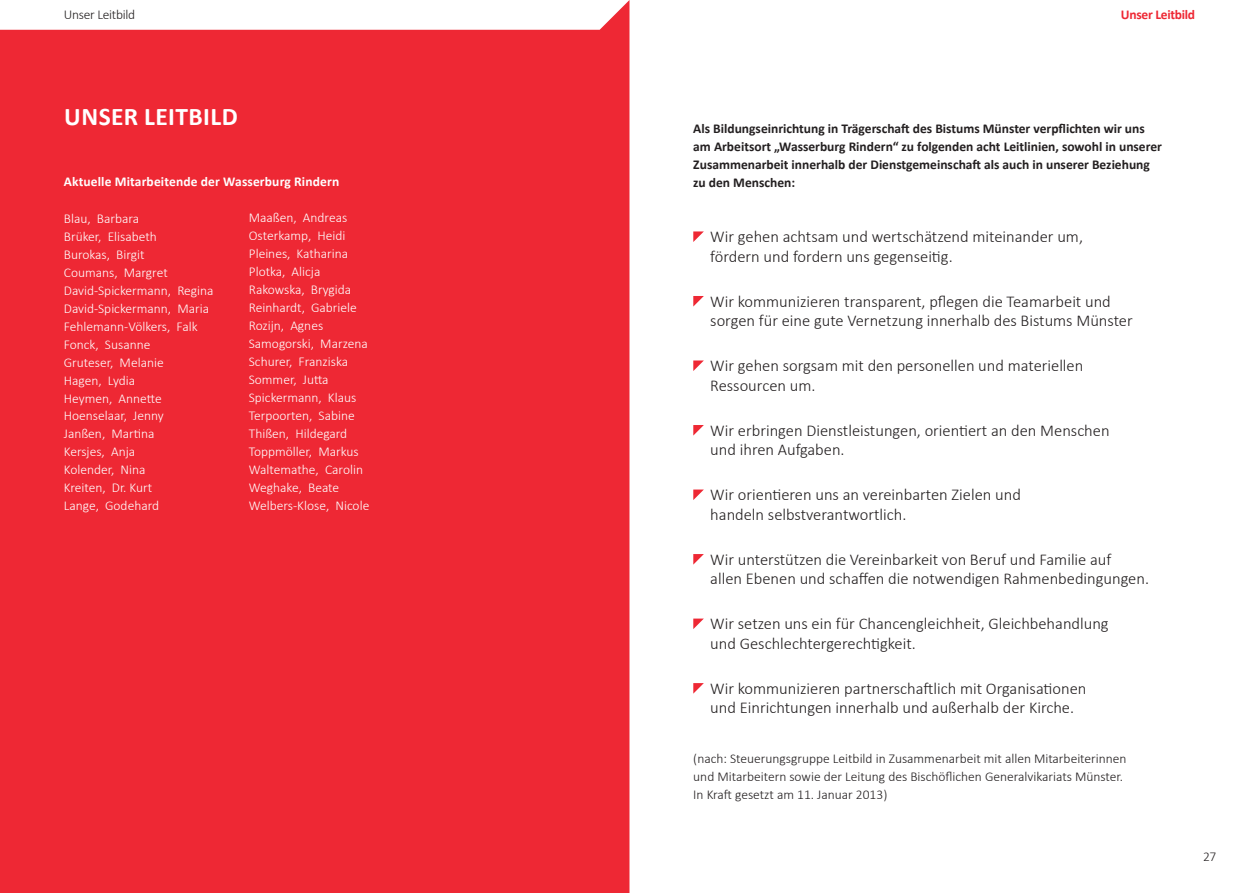
<style>
.page{position:relative;width:1259px;height:893px;background:#fff}
.page>*{position:absolute;margin:0;border:0;box-sizing:border-box;transform-origin:0 0}
.t1{font:700 25.5px "Calibri";letter-spacing:.02em;color:#fff}
.t2{font:300 16.5px/19.5px "Calibri";color:#231f20}
.t3{font:300 13.5px/18px "Calibri";color:#fff}
.t4{font:700 13.5px/18px "Calibri";color:#231f20}
.t5{font:300 13.5px/18px "Calibri";color:#231f20}
.t6{font:700 13.5px "Calibri";letter-spacing:.01em;color:#fff}
.t7{font:300 13.5px "Calibri";letter-spacing:-.02em;color:#231f20}
.t8{font:700 13.5px "Calibri";letter-spacing:-.02em;color:#ee2834}
</style>
<div class="page">
<div style="left:0;top:0;width:629px;height:893px;background:#ee2834"></div>
<svg style="left:693px;top:231px;width:11px;height:11px"></svg>
<svg style="left:693px;top:296px;width:11px;height:11px"></svg>
<svg style="left:693px;top:360px;width:11px;height:11px"></svg>
<svg style="left:693px;top:425px;width:11px;height:11px"></svg>
<svg style="left:693px;top:489px;width:11px;height:11px"></svg>
<svg style="left:693px;top:554px;width:11px;height:11px"></svg>
<svg style="left:693px;top:619px;width:11px;height:10px"></svg>
<svg style="left:693px;top:683px;width:11px;height:11px"></svg>
<p class="t7" style="left:64px;top:6px;width:73px">Unser Leitbild</p>
<p class="t8" style="left:1121px;top:6px;width:76px">Unser Leitbild</p>
<h1 class="t1" style="left:64px;top:101px;width:175px">UNSER LEITBILD</h1>
<p class="t6" style="left:64px;top:173px;width:277px">Aktuelle Mitarbeitende der Wasserburg Rindern</p>
<p class="t3" style="left:64px;top:208px;width:151px">Blau, Barbara<br>Brüker, Elisabeth<br>Burokas, Birgit<br>Coumans, Margret<br>David-Spickermann, Regina<br>David-Spickermann, Maria<br>Fehlemann-Völkers, Falk<br>Fonck, Susanne<br>Gruteser, Melanie<br>Hagen, Lydia<br>Heymen, Annette<br>Hoenselaar, Jenny<br>Janßen, Martina<br>Kersjes, Anja<br>Kolender, Nina<br>Kreiten, Dr. Kurt<br>Lange, Godehard</p>
<p class="t3" style="left:249px;top:208px;width:122px">Maaßen, Andreas<br>Osterkamp, Heidi<br>Pleines, Katharina<br>Plotka, Alicja<br>Rakowska, Brygida<br>Reinhardt, Gabriele<br>Rozijn, Agnes<br>Samogorski, Marzena<br>Schurer, Franziska<br>Sommer, Jutta<br>Spickermann, Klaus<br>Terpoorten, Sabine<br>Thißen, Hildegard<br>Toppmöller, Markus<br>Waltemathe, Carolin<br>Weghake, Beate<br>Welbers-Klose, Nicole</p>
<p class="t4" style="left:693px;top:119px;width:470px">Als Bildungseinrichtung in Trägerschaft des Bistums Münster verpflichten wir uns am Arbeitsort „Wasserburg Rindern“ zu folgenden acht Leitlinien, sowohl in unserer Zusammenarbeit innerhalb der Dienstgemeinschaft als auch in unserer Beziehung zu den Menschen:</p>
<p class="t2" style="left:710px;top:226px;width:374px">Wir gehen achtsam und wertschätzend miteinander um, fördern und fordern uns gegenseitig.</p>
<p class="t2" style="left:710px;top:291px;width:424px">Wir kommunizieren transparent, pflegen die Teamarbeit und sorgen für eine gute Vernetzung innerhalb des Bistums Münster</p>
<p class="t2" style="left:710px;top:355px;width:374px">Wir gehen sorgsam mit den personellen und materiellen<br>Ressourcen um.</p>
<p class="t2" style="left:710px;top:420px;width:401px">Wir erbringen Dienstleistungen, orientiert an den Menschen und ihren Aufgaben.</p>
<p class="t2" style="left:710px;top:484px;width:312px">Wir orientieren uns an vereinbarten Zielen und handeln selbstverantwortlich.</p>
<p class="t2" style="left:710px;top:549px;width:440px">Wir unterstützen die Vereinbarkeit von Beruf und Familie auf<br>allen Ebenen und schaffen die notwendigen Rahmenbedingungen.</p>
<p class="t2" style="left:710px;top:613px;width:400px">Wir setzen uns ein für Chancengleichheit, Gleichbehandlung und Geschlechtergerechtigkeit.</p>
<p class="t2" style="left:710px;top:678px;width:378px">Wir kommunizieren partnerschaftlich mit Organisationen und Einrichtungen innerhalb und außerhalb der Kirche.</p>
<p class="t5" style="left:693px;top:748px;width:435px">(nach: Steuerungsgruppe Leitbild in Zusammenarbeit mit allen Mitarbeiterinnen und Mitarbeitern sowie der Leitung des Bischöflichen Generalvikariats Münster.<br>In Kraft gesetzt am 11. Januar 2013)</p>
<p class="t5" style="left:1203px;top:846px;width:15px">27</p>
</div>
